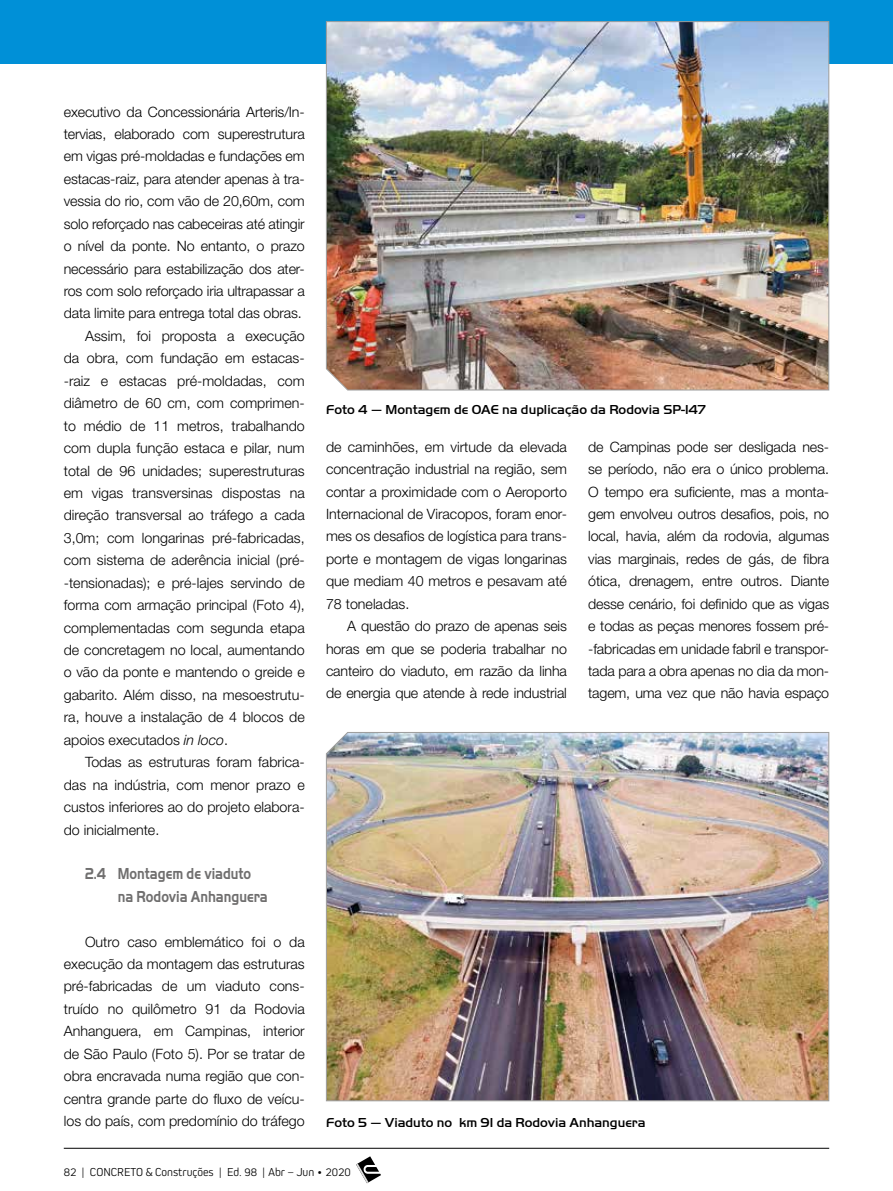
<style>
.page{position:relative;width:893px;height:1191px;background:#fff}
.page>*{position:absolute;margin:0;border:0;box-sizing:border-box;transform-origin:0 0}
.t1{font:700 16.5px/22.4px "Handel Got D";color:#706f6f;scale:.8 1}
.t2{font:300 14.25px/22.5px "Helvetica Neue LT Std";color:#000;text-align:justify}
.t3{font:500 13.5px "Handel Got D";color:#000}
.t4{font:300 12px "Kiro";color:#000}
.s1{font-style:italic}
</style>
<div class="page">
<svg style="left:356px;top:1156px;width:25px;height:27px"></svg>
<hr style="left:64px;top:1148px;width:765px;height:1px;background:#000">
<div style="left:0;top:0;width:893px;height:64px;background:#0090d7"></div>
<img style="left:326px;top:21px;width:504px;height:370px">
<img style="left:326px;top:732px;width:504px;height:369px">
<p class="t2" style="left:64px;top:100px;width:242px">executivo da Concessionária Arteris/In-</p>
<p class="t2" style="left:64px;top:122px;width:242px">tervias, elaborado com superestrutura</p>
<p class="t2" style="left:64px;top:145px;width:242px">em vigas pré-moldadas e fundações em</p>
<p class="t2" style="left:64px;top:167px;width:242px">estacas-raiz, para atender apenas à tra-</p>
<p class="t2" style="left:64px;top:190px;width:242px">vessia do rio, com vão de 20,60m, com</p>
<p class="t2" style="left:64px;top:212px;width:242px">solo reforçado nas cabeceiras até atingir</p>
<p class="t2" style="left:64px;top:234px;width:242px">o nível da ponte. No entanto, o prazo</p>
<p class="t2" style="left:64px;top:257px;width:242px">necessário para estabilização dos ater-</p>
<p class="t2" style="left:64px;top:279px;width:242px">ros com solo reforçado iria ultrapassar a</p>
<p class="t2" style="left:64px;top:302px;width:239px">data limite para entrega total das obras.</p>
<p class="t2" style="left:85px;top:324px;width:221px">Assim, foi proposta a execução</p>
<p class="t2" style="left:64px;top:347px;width:242px">da obra, com fundação em estacas-</p>
<p class="t2" style="left:64px;top:369px;width:242px">-raiz e estacas pré-moldadas, com</p>
<p class="t2" style="left:64px;top:391px;width:242px">diâmetro de 60 cm, com comprimen-</p>
<p class="t2" style="left:64px;top:414px;width:242px">to médio de 11 metros, trabalhando</p>
<p class="t2" style="left:64px;top:436px;width:242px">com dupla função estaca e pilar, num</p>
<p class="t2" style="left:64px;top:459px;width:242px">total de 96 unidades; superestruturas</p>
<p class="t2" style="left:64px;top:481px;width:242px">em vigas transversinas dispostas na</p>
<p class="t2" style="left:64px;top:504px;width:242px">direção transversal ao tráfego a cada</p>
<p class="t2" style="left:64px;top:526px;width:242px">3,0m; com longarinas pré-fabricadas,</p>
<p class="t2" style="left:64px;top:548px;width:242px">com sistema de aderência inicial (pré-</p>
<p class="t2" style="left:64px;top:571px;width:242px">-tensionadas); e pré-lajes servindo de</p>
<p class="t2" style="left:64px;top:593px;width:242px">forma com armação principal (Foto 4),</p>
<p class="t2" style="left:64px;top:616px;width:242px">complementadas com segunda etapa</p>
<p class="t2" style="left:64px;top:638px;width:242px">de concretagem no local, aumentando</p>
<p class="t2" style="left:64px;top:661px;width:242px">o vão da ponte e mantendo o greide e</p>
<p class="t2" style="left:64px;top:683px;width:242px">gabarito. Além disso, na mesoestrutu-</p>
<p class="t2" style="left:64px;top:705px;width:242px">ra, houve a instalação de 4 blocos de</p>
<p class="t2" style="left:64px;top:728px;width:166px">apoios executados <span class="s1">in loco</span>.</p>
<p class="t2" style="left:85px;top:750px;width:221px">Todas as estruturas foram fabrica-</p>
<p class="t2" style="left:64px;top:773px;width:242px">das na indústria, com menor prazo e</p>
<p class="t2" style="left:64px;top:795px;width:242px">custos inferiores ao do projeto elabora-</p>
<p class="t2" style="left:64px;top:818px;width:97px">do inicialmente.</p>
<p class="t1" style="left:118px;top:862px;width:189px;text-indent:-33px">2.4 Montagem de viaduto na Rodovia Anhanguera</p>
<p class="t2" style="left:64px;top:930px;width:242px;text-indent:21px">Outro caso emblemático foi o da execução da montagem das estruturas pré-fabricadas de um viaduto cons&shy;truído no quilômetro 91 da Rodovia Anhanguera, em Campinas, interior de São Paulo (Foto 5). Por se tratar de obra encravada numa região que con&shy;centra grande parte do fluxo de veícu&shy;los do país, com predomínio do tráfego</p>
<p class="t3" style="left:326px;top:402px;width:381px">Foto 4 — Montagem de OAE na duplicação da Rodovia SP-147</p>
<p class="t2" style="left:326px;top:435px;width:242px">de caminhões, em virtude da elevada concentração industrial na região, sem contar a proximidade com o Aeroporto Internacional de Viracopos, foram enor&shy;mes os desafios de logística para trans&shy;porte e montagem de vigas longarinas que mediam 40 metros e pesavam até 78 toneladas.</p>
<p class="t2" style="left:326px;top:614px;width:242px;text-indent:21px">A questão do prazo de apenas seis horas em que se poderia trabalhar no canteiro do viaduto, em razão da linha de energia que atende à rede industrial</p>
<p class="t2" style="left:588px;top:435px;width:242px">de Campinas pode ser desligada nes&shy;se período, não era o único problema.<br>O tempo era suficiente, mas a monta&shy;gem envolveu outros desafios, pois, no local, havia, além da rodovia, algumas vias marginais, redes de gás, de fibra ótica, drenagem, entre outros. Diante desse cenário, foi definido que as vigas e todas as peças menores fossem pré--fabricadas em unidade fabril e transpor&shy;tada para a obra apenas no dia da mon&shy;tagem, uma vez que não havia espaço</p>
<p class="t3" style="left:326px;top:1115px;width:321px">Foto 5 — Viaduto no km 91 da Rodovia Anhanguera</p>
<p class="t4" style="left:64px;top:1164px;width:289px">82 | CONCRETO &amp; Construções | Ed. 98 | Abr – Jun • 2020</p>
</div>
